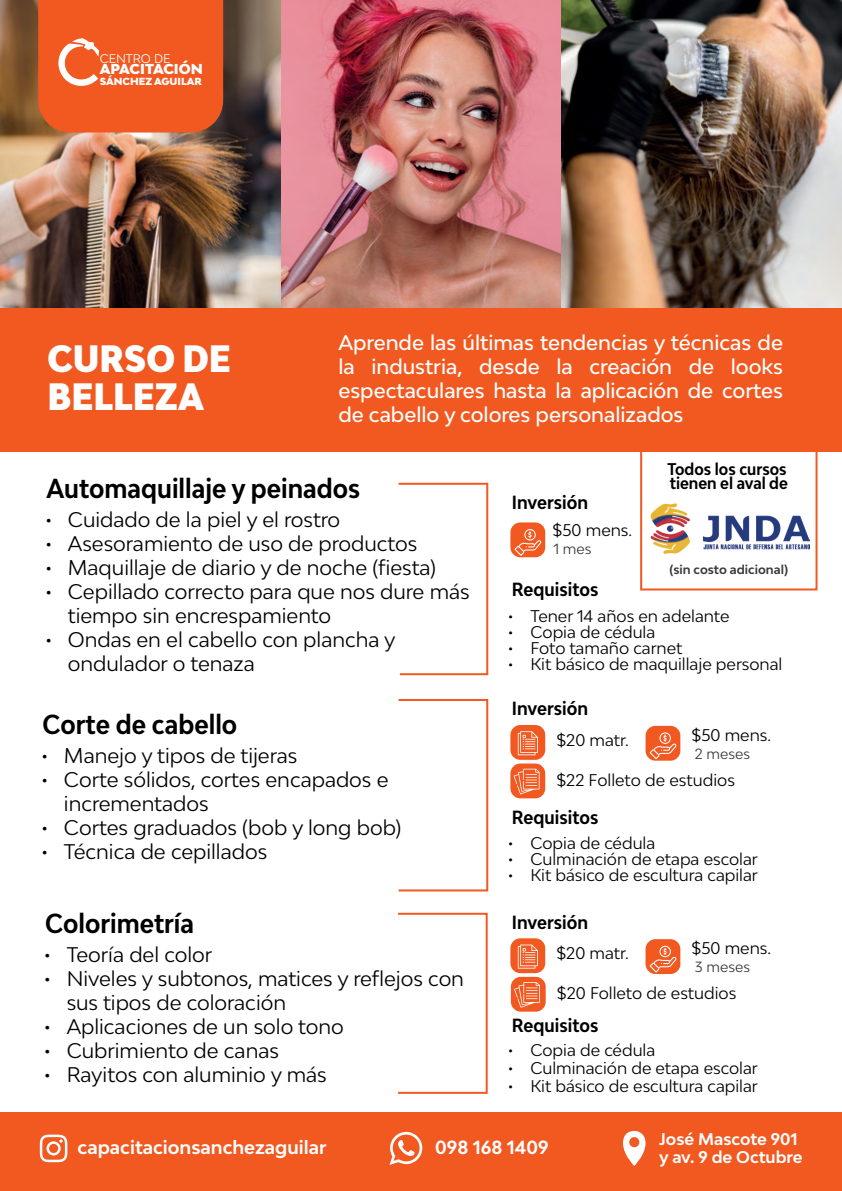
<style>
.page{position:relative;width:842px;height:1191px;background:#fff}
.page>*{position:absolute;margin:0;border:0;box-sizing:border-box;transform-origin:0 0}
.t1{font:900 condensed 36px/38px "Bw Modelica";color:#fff}
.t2{font:700 condensed 26px "Bw Modelica";color:#000}
.t3{font:20px/24px "Bw Modelica";color:#000}
.t4{font:500 20px/24px "Bw Modelica";color:#fff;text-align:justify}
.t5{font:700 condensed 18px "Bw Modelica";color:#000}
.t6{font:700 18px "Bw Modelica";color:#fff}
.t7{font:16px "Bw Modelica";color:#000}
.t8{font:700 16px/18px "Bw Modelica";color:#fff}
.t9{font:700 condensed 16px/14px "Bw Modelica";color:#000}
.t10{font:14px "Bw Modelica";color:#393939}
.t11{font:900 13.6px "Bw Modelica";color:#fff}
.t12{font:700 12px "Bw Modelica";color:#393939}
.t13{font:11.8px "Bw Modelica";color:#fff}
.t14{font:900 9.8px "Bw Modelica";color:#fff}
</style>
<div class="page">
<img style="left:281px;top:0;width:561px;height:308px">
<img style="left:0;top:0;width:281px;height:308px">
<div style="left:0;top:308px;width:842px;height:143px;background:#f15921"></div>
<div style="left:0;top:1112px;width:842px;height:79px;background:#f15921"></div>
<svg style="left:389px;top:1131px;width:33px;height:34px"></svg>
<svg style="left:40px;top:1134px;width:28px;height:28px"></svg>
<svg style="left:623px;top:1130px;width:22px;height:36px"></svg>
<div style="left:510px;top:522px;width:35px;height:35px;background:#f15921;border-radius:10px"></div>
<svg style="left:514px;top:529px;width:27px;height:27px"></svg>
<svg style="left:398px;top:482px;width:91px;height:194px"></svg>
<div style="left:398px;top:699px;width:90px;height:192px;border:2px solid #f15921"></div>
<div style="left:397px;top:912px;width:91px;height:181px;border:2px solid #f15921"></div>
<div style="left:645px;top:726px;width:35px;height:34px;background:#f15921;border-radius:10px"></div>
<svg style="left:649px;top:732px;width:27px;height:27px"></svg>
<div style="left:645px;top:939px;width:35px;height:35px;background:#f15921;border-radius:10px"></div>
<svg style="left:649px;top:945px;width:27px;height:27px"></svg>
<div style="left:38px;top:0;width:185px;height:132px;background:#f15921"></div>
<div style="left:510px;top:725px;width:35px;height:35px;background:#f15921;border-radius:10px"></div>
<svg style="left:518px;top:731px;width:20px;height:24px"></svg>
<div style="left:510px;top:763px;width:35px;height:35px;background:#f15921;border-radius:10px"></div>
<svg style="left:514px;top:768px;width:25px;height:26px"></svg>
<div style="left:510px;top:938px;width:35px;height:35px;background:#f15921;border-radius:10px"></div>
<svg style="left:518px;top:944px;width:20px;height:24px"></svg>
<div style="left:511px;top:976px;width:35px;height:35px;background:#f15921;border-radius:10px"></div>
<svg style="left:514px;top:982px;width:26px;height:25px"></svg>
<img style="left:650px;top:503px;width:159px;height:51px">
<div style="left:640px;top:426px;width:177px;height:164px;border:2px solid #f15921"></div>
<p class="t13" style="left:100px;top:51px;width:72px">CENTRO DE</p>
<p class="t11" style="left:100px;top:60px;width:105px">APACITACIÓN</p>
<p class="t14" style="left:100px;top:75px;width:104px">SÁNCHEZ AGUILAR</p>
<h1 class="t1" style="left:48px;top:338px;width:185px">CURSO DE<br>BELLEZA</h1>
<p class="t4" style="left:338px;top:330px;width:446px">Aprende las últimas tendencias y técnicas de la industria, desde la creación de looks espectaculares hasta la aplicación de cortes de cabello y colores personalizados</p>
<h2 class="t2" style="left:46px;top:471px;width:315px">Automaquillaje y peinados</h2>
<p class="t3" style="left:45px;top:507px;width:296px">• Cuidado de la piel y el rostro</p>
<p class="t3" style="left:45px;top:531px;width:374px">• Asesoramiento de uso de productos</p>
<p class="t3" style="left:45px;top:555px;width:392px">• Maquillaje de diario y de noche (fiesta)</p>
<p class="t3" style="left:68px;top:579px;width:403px;text-indent:-23px">• Cepillado correcto para que nos dure más tiempo sin encrespamiento</p>
<p class="t3" style="left:68px;top:627px;width:329px;text-indent:-23px">• Ondas en el cabello con plancha y ondulador o tenaza</p>
<h2 class="t2" style="left:43px;top:707px;width:196px">Corte de cabello</h2>
<p class="t3" style="left:41px;top:743px;width:258px">• Manejo y tipos de tijeras</p>
<p class="t3" style="left:64px;top:767px;width:326px;text-indent:-23px">• Corte sólidos, cortes encapados e incrementados</p>
<p class="t3" style="left:41px;top:815px;width:361px">• Cortes graduados (bob y long bob)</p>
<p class="t3" style="left:41px;top:839px;width:227px">• Técnica de cepillados</p>
<h2 class="t2" style="left:45px;top:906px;width:150px">Colorimetría</h2>
<p class="t3" style="left:44px;top:941px;width:170px">• Teoría del color</p>
<p class="t3" style="left:67px;top:965px;width:399px;text-indent:-23px">• Niveles y subtonos, matices y reflejos con sus tipos de coloración</p>
<p class="t3" style="left:44px;top:1013px;width:301px">• Aplicaciones de un solo tono</p>
<p class="t3" style="left:44px;top:1037px;width:236px">• Cubrimiento de canas</p>
<p class="t3" style="left:44px;top:1061px;width:284px">• Rayitos con aluminio y más</p>
<p class="t5" style="left:512px;top:491px;width:78px">Inversión</p>
<p class="t7" style="left:552px;top:520px;width:81px">$50 mens.</p>
<p class="t10" style="left:553px;top:540px;width:40px">1 mes</p>
<p class="t5" style="left:512px;top:577px;width:88px">Requisitos</p>
<p class="t9" style="left:667px;top:462px;width:122px">Todos los cursos tienen el aval de</p>
<p class="t12" style="left:669px;top:561px;width:120px">(sin costo adicional)</p>
<p class="t7" style="left:508px;top:605px;width:223px">• Tener 14 años en adelante</p>
<p class="t7" style="left:508px;top:621px;width:149px">• Copia de cédula</p>
<p class="t7" style="left:508px;top:637px;width:176px">• Foto tamaño carnet</p>
<p class="t7" style="left:508px;top:653px;width:276px">• Kit básico de maquillaje personal</p>
<p class="t5" style="left:512px;top:697px;width:78px">Inversión</p>
<p class="t7" style="left:556px;top:729px;width:74px">$20 matr.</p>
<p class="t7" style="left:691px;top:724px;width:81px">$50 mens.</p>
<p class="t10" style="left:695px;top:744px;width:57px">2 meses</p>
<p class="t7" style="left:556px;top:769px;width:180px">$22 Folleto de estudios</p>
<p class="t5" style="left:512px;top:805px;width:88px">Requisitos</p>
<p class="t7" style="left:508px;top:833px;width:149px">• Copia de cédula</p>
<p class="t7" style="left:508px;top:849px;width:251px">• Culminación de etapa escolar</p>
<p class="t7" style="left:508px;top:865px;width:252px">• Kit básico de escultura capilar</p>
<p class="t5" style="left:512px;top:910px;width:78px">Inversión</p>
<p class="t7" style="left:556px;top:943px;width:74px">$20 matr.</p>
<p class="t7" style="left:691px;top:937px;width:81px">$50 mens.</p>
<p class="t10" style="left:695px;top:957px;width:57px">3 meses</p>
<p class="t7" style="left:557px;top:982px;width:181px">$20 Folleto de estudios</p>
<p class="t5" style="left:512px;top:1013px;width:88px">Requisitos</p>
<p class="t7" style="left:508px;top:1039px;width:149px">• Copia de cédula</p>
<p class="t7" style="left:508px;top:1057px;width:251px">• Culminación de etapa escolar</p>
<p class="t7" style="left:508px;top:1075px;width:252px">• Kit básico de escultura capilar</p>
<p class="t6" style="left:78px;top:1136px;width:250px">capacitacionsanchezaguilar</p>
<p class="t6" style="left:435px;top:1136px;width:115px">098 168 1409</p>
<p class="t8" style="left:659px;top:1129px;width:145px">José Mascote 901 y av. 9 de Octubre</p>
</div>
